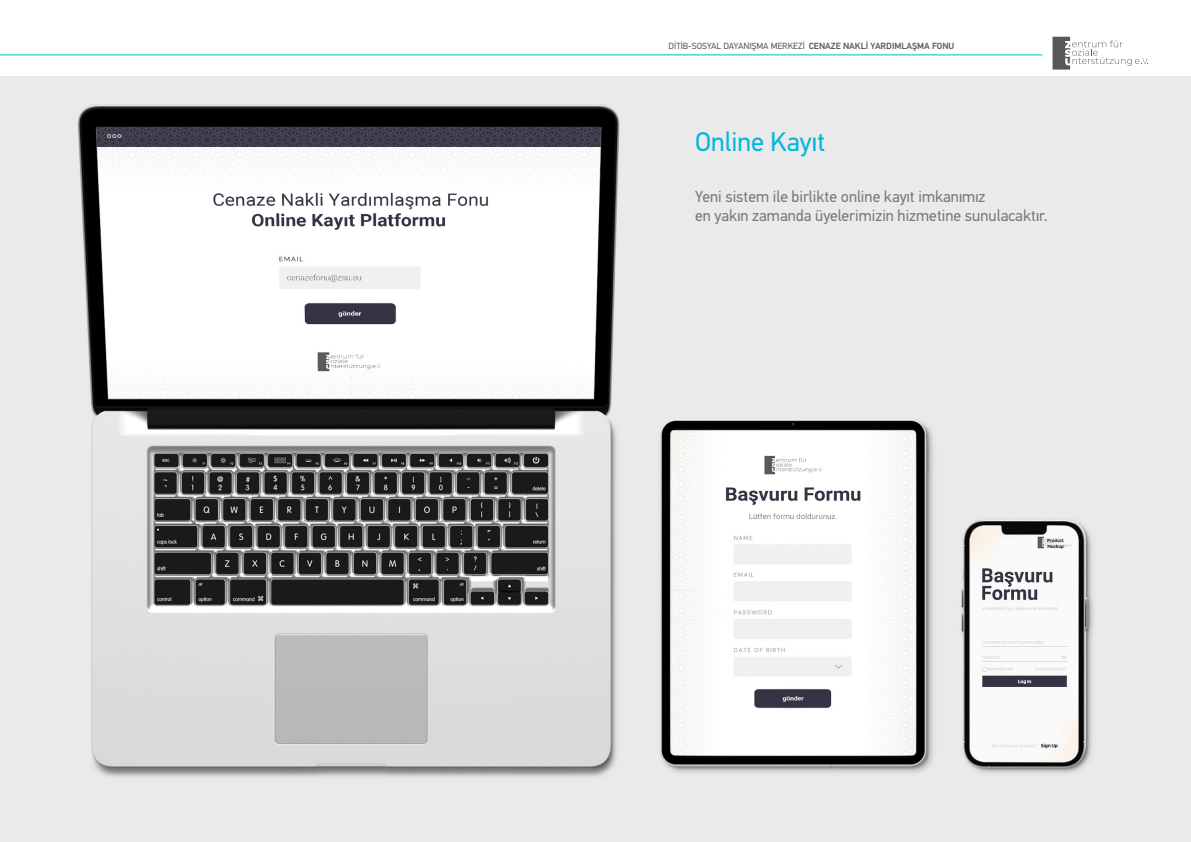
<style>
.page{position:relative;width:1191px;height:842px;background:#fff}
.page>*{position:absolute;margin:0;border:0;box-sizing:border-box;transform-origin:0 0}
.t1{font:27px "PF Din Text Pro";color:#00b7db}
.t2{font:16px/19.2px "PF Din Text Pro";color:#76787b}
.t3{font:9px "PF Din Text Pro";color:#57585a}
.s1{font-weight:500}
</style>
<div class="page">
<hr style="left:0;top:54px;width:1042px;height:1px;background:#00b7db">
<svg style="left:1052px;top:37px;width:96px;height:33px"></svg>
<img style="left:0;top:77px;width:1191px;height:765px">
<p class="t3" style="left:668px;top:40px;width:287px">DİTİB-SOSYAL DAYANIŞMA MERKEZİ <span class="s1">CENAZE NAKLİ YARDIMLAŞMA FONU</span></p>
<h1 class="t1" style="left:695px;top:125px;width:132px">Online Kayıt</h1>
<p class="t2" style="left:695px;top:187px;width:354px">Yeni sistem ile birlikte online kayıt imkanımız<br>en yakın zamanda üyelerimizin hizmetine sunulacaktır.</p>
</div>
